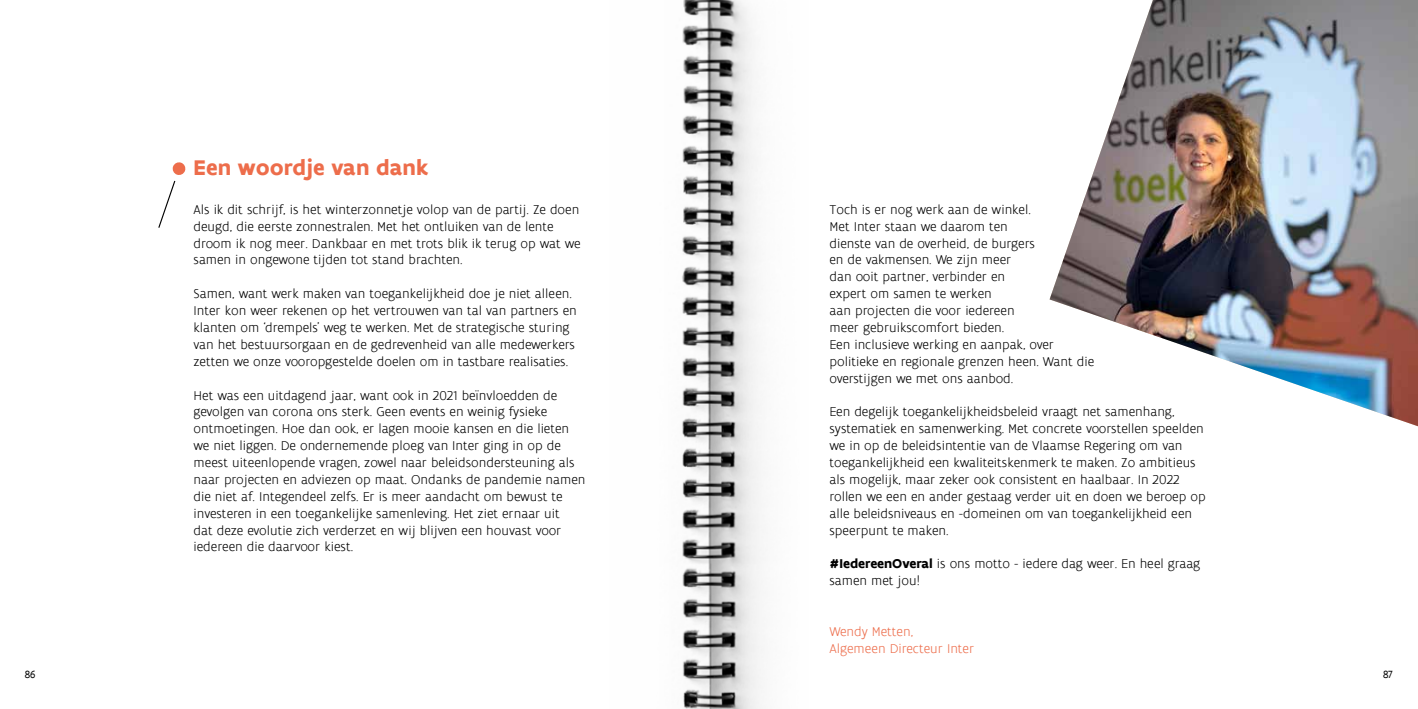
<style>
.page{position:relative;width:1418px;height:709px;background:#fff}
.page>*{position:absolute;margin:0;border:0;box-sizing:border-box;transform-origin:0 0}
.t1{font:700 22.88px "Flanders Art Sans";color:#ed6d4b}
.t2{font:300 13.75px/16.9px "Flanders Art Sans";color:#000}
.t3{font:300 13.75px/16.9px "Flanders Art Sans";color:#ed6d4b}
.t4{font:11.25px "Flanders Art Sans";color:#000}
.s1{font-weight:700}
</style>
<div class="page">
<svg style="left:158px;top:162px;width:28px;height:66px"></svg>
<img style="left:682px;top:0;width:80px;height:709px">
<img style="left:1049px;top:0;width:368px;height:426px">
<p class="t1" style="left:193px;top:153px;width:236px">Een woordje van dank</p>
<p class="t2" style="left:193px;top:201px;width:387px">Als ik dit schrijf, is het winterzonnetje volop van de partij. Ze doen</p>
<p class="t2" style="left:193px;top:218px;width:388px">deugd, die eerste zonnestralen. Met het ontluiken van de lente droom ik nog meer. Dankbaar en met trots blik ik terug op wat we samen in ongewone tijden tot stand brachten.</p>
<p class="t2" style="left:193px;top:286px;width:385px">Samen, want werk maken van toegankelijkheid doe je niet alleen.<br>Inter kon weer rekenen op het vertrouwen van tal van partners en</p>
<p class="t2" style="left:193px;top:319px;width:377px">klanten om ‘drempels’ weg te werken. Met de strategische sturing</p>
<p class="t2" style="left:193px;top:336px;width:383px">van het bestuursorgaan en de gedrevenheid van alle medewerkers zetten we onze vooropgestelde doelen om in tastbare realisaties.</p>
<p class="t2" style="left:193px;top:387px;width:377px">Het was een uitdagend jaar, want ook in 2021 beïnvloedden de gevolgen van corona ons sterk. Geen events en weinig fysieke ontmoetingen. Hoe dan ook, er lagen mooie kansen en die lieten</p>
<p class="t2" style="left:193px;top:437px;width:393px">we niet liggen. De ondernemende ploeg van Inter ging in op de meest uiteenlopende vragen, zowel naar beleidsondersteuning als naar projecten en adviezen op maat. Ondanks de pandemie namen</p>
<p class="t2" style="left:193px;top:488px;width:370px">die niet af. Integendeel zelfs. Er is meer aandacht om bewust te investeren in een toegankelijke samenleving. Het ziet ernaar uit</p>
<p class="t2" style="left:193px;top:522px;width:369px">dat deze evolutie zich verderzet en wij blijven een houvast voor iedereen die daarvoor kiest.</p>
<p class="t2" style="left:829px;top:201px;width:207px">Toch is er nog werk aan de winkel.<br>Met Inter staan we daarom ten dienste van de overheid, de burgers en de vakmensen. We zijn meer dan ooit partner, verbinder en expert om samen te werken<br>aan projecten die voor iedereen</p>
<p class="t2" style="left:829px;top:319px;width:176px">meer gebruikscomfort bieden.</p>
<p class="t2" style="left:829px;top:336px;width:266px">Een inclusieve werking en aanpak, over politieke en regionale grenzen heen. Want die overstijgen we met ons aanbod.</p>
<p class="t2" style="left:829px;top:404px;width:346px">Een degelijk toegankelijkheidsbeleid vraagt net samenhang,</p>
<p class="t2" style="left:829px;top:421px;width:376px">systematiek en samenwerking. Met concrete voorstellen speelden</p>
<p class="t2" style="left:829px;top:437px;width:354px">we in op de beleidsintentie van de Vlaamse Regering om van</p>
<p class="t2" style="left:829px;top:454px;width:368px">toegankelijkheid een kwaliteitskenmerk te maken. Zo ambitieus</p>
<p class="t2" style="left:829px;top:471px;width:377px">als mogelijk, maar zeker ook consistent en haalbaar. In 2022 rollen we een en ander gestaag verder uit en doen we beroep op alle beleidsniveaus en -domeinen om van toegankelijkheid een speerpunt te maken.</p>
<p class="t2" style="left:829px;top:556px;width:372px"><span class="s1">#IedereenOveral</span> is ons motto - iedere dag weer. En heel graag samen met jou!</p>
<p class="t3" style="left:829px;top:623px;width:146px">Wendy Metten,<br>Algemeen Directeur Inter</p>
<p class="t4" style="left:25px;top:668px;width:12px">86</p>
<p class="t4" style="left:1382px;top:668px;width:11px">87</p>
</div>
